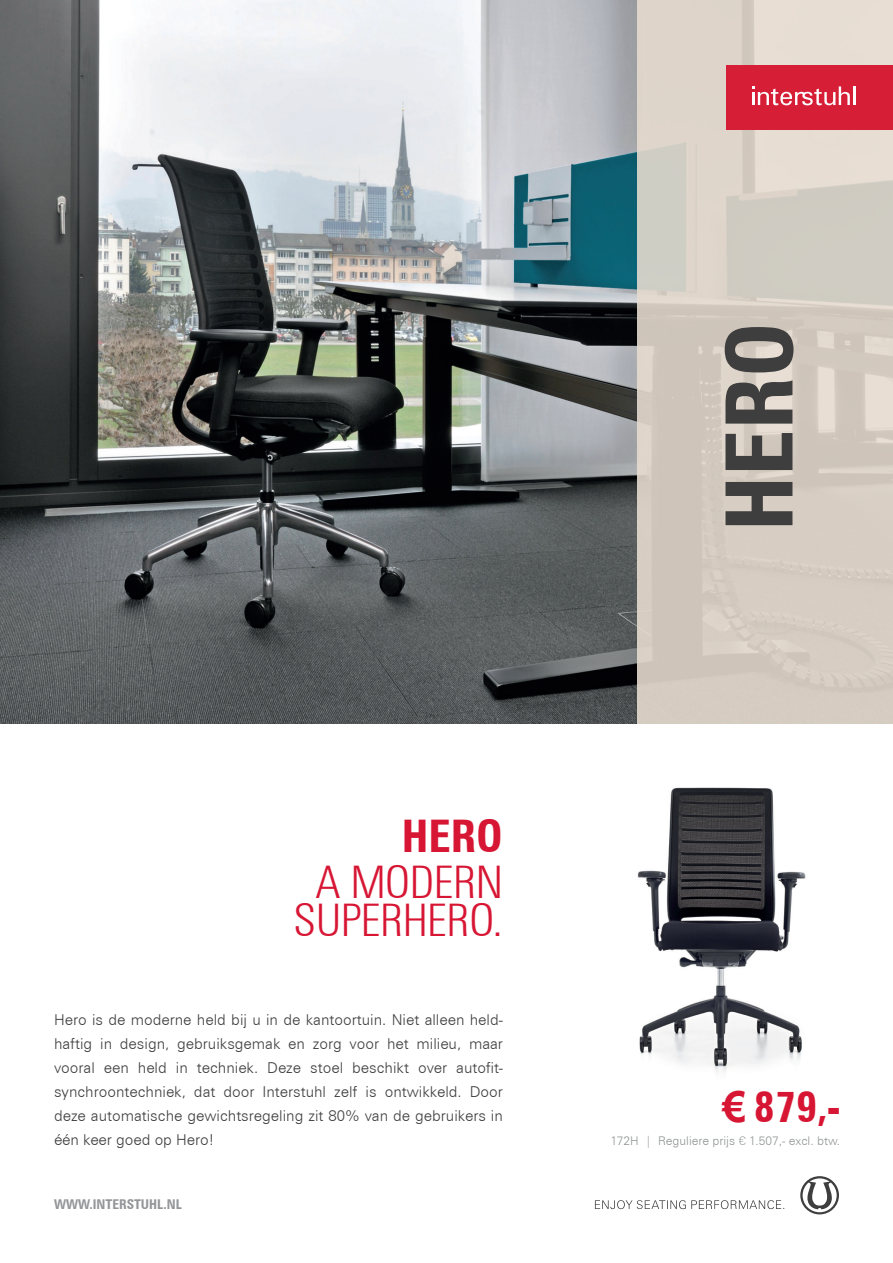
<style>
.page{position:relative;width:893px;height:1263px;background:#fff}
.page>*{position:absolute;margin:0;border:0;box-sizing:border-box;transform-origin:0 0}
.t1{font:700 condensed 93px "Zurich BT";color:#3e3e3f}
.t2{font:45px/37.5px "Zurich BT Light Condensed Head";color:#d71634;text-align:center}
.t3{font:700 condensed 45px "Zurich BT";color:#d71634}
.t4{font:700 condensed 42.75px "Zurich BT";color:#d71634}
.t5{font:300 15px/24px "Zurich BT";color:#3e3e3f;text-align:justify}
.t6{font:700 condensed 13.5px "Zurich BT";color:#939598}
.t7{font:300 12px "Zurich BT";color:#929595}
.s1{font-family:"Arial";font-stretch:normal}
.s2{font-family:"DIN"}
</style>
<div class="page">
<img style="left:637px;top:787px;width:169px;height:285px">
<img style="left:0;top:0;width:637px;height:724px">
<svg style="left:637px;top:0;width:256px;height:724px;background:#d7cec4"></svg>
<div style="left:726px;top:65px;width:167px;height:65px;background:#d61e37"></div>
<svg style="left:752px;top:86px;width:103px;height:19px"></svg>
<svg style="left:595px;top:1200px;width:189px;height:9px"></svg>
<svg style="left:800px;top:1176px;width:39px;height:38px"></svg>
<h1 class="t1" style="left:703px;top:531px;width:210px;rotate:-90deg">HERO</h1>
<h2 class="t3" style="left:402px;top:809px;width:103px">HERO</h2>
<h2 class="t2" style="left:293px;top:863px;width:211px">A MODERN<br>SUPERHERO.</h2>
<p class="t5" style="left:54px;top:1007px;width:450px">Hero is de moderne held bij u in de kantoortuin. Niet alleen held&shy;haftig in design, gebruiksgemak en zorg voor het milieu, maar vooral een held in techniek. Deze stoel beschikt over autofit&shy;synchroontechniek, dat door Interstuhl zelf is ontwikkeld. Door deze automatische gewichtsregeling zit 80% van de gebruikers in één keer goed op Hero!</p>
<p class="t6" style="left:54px;top:1196px;width:129px">WWW.INTERSTUHL.NL</p>
<h3 class="t4" style="left:723px;top:1081px;width:119px"><span class="s1">€</span> 879,-</h3>
<p class="t7" style="left:610px;top:1133px;width:231px">172H | Reguliere prijs <span class="s2">€</span> 1.507,- excl. btw.</p>
</div>
